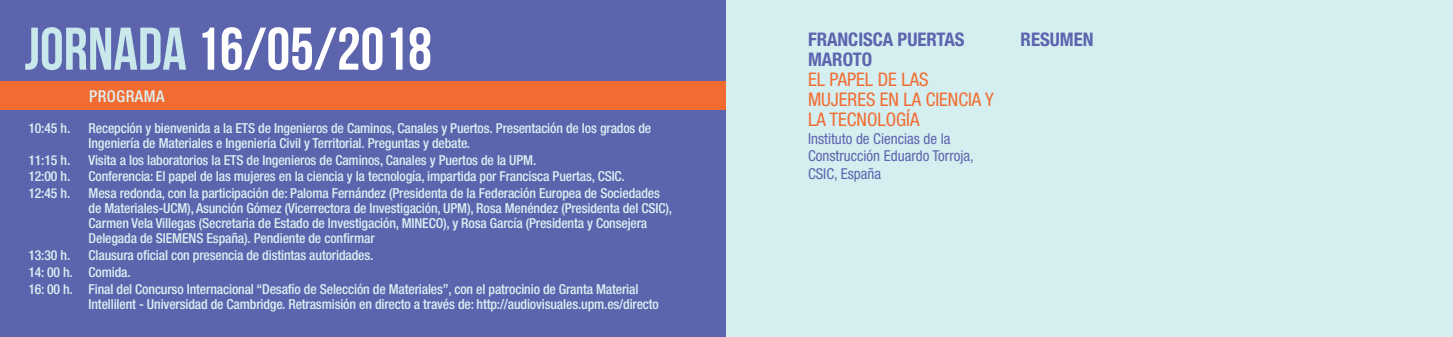
<style>
.page{position:relative;width:1453px;height:337px;background:#fff}
.page>*{position:absolute;margin:0;border:0;box-sizing:border-box;transform-origin:0 0}
.t1{font:60px "Bebas Neue";color:#fff}
.t2{font:condensed 18.75px/20px "Helvetica Neue LT Std";color:#f26c31}
.t3{font:700 condensed 18.75px/20px "Helvetica Neue LT Std";color:#5c64ae}
.t4{font:500 condensed 16.25px "Helvetica Neue LT Std";letter-spacing:.03em;color:#dbf0f2}
.t5{font:condensed 15px/17.5px "Helvetica Neue LT Std";color:#5c64ae}
.t6{font:500 condensed 13.75px/15px "Helvetica Neue LT Std";letter-spacing:-.01em;color:#dbf0f2}
.s1{color:#c8e8ec}
</style>
<div class="page">
<div style="left:0;top:0;width:726px;height:337px;background:#5c64ae"></div>
<div style="left:0;top:81px;width:726px;height:29px;background:#f26c31"></div>
<div style="left:726px;top:0;width:727px;height:337px;background:#d5eef0"></div>
<h1 class="t1" style="left:25px;top:16px;width:409px"><span class="s1">JORNADA</span> 16/05/2018</h1>
<h2 class="t3" style="left:808px;top:29px;width:158px">FRANCISCA PUERTAS<br>MAROTO</h2>
<h2 class="t2" style="left:808px;top:69px;width:187px">EL PAPEL DE LAS<br>MUJERES EN LA CIENCIA Y<br>LA TECNOLOGÍA</h2>
<p class="t5" style="left:808px;top:130px;width:167px">Instituto de Ciencias de la<br>Construcción Eduardo Torroja,<br>CSIC, España</p>
<p class="t4" style="left:89px;top:86px;width:77px">PROGRAMA</p>
<p class="t6" style="left:28px;top:120px;width:43px">10:45 h.</p>
<p class="t6" style="left:89px;top:120px;width:564px">Recepción y bienvenida a la ETS de Ingenieros de Caminos, Canales y Puertos. Presentación de los grados de<br>Ingeniería de Materiales e Ingeniería Civil y Territorial. Preguntas y debate.</p>
<p class="t6" style="left:28px;top:152px;width:43px">11:15 h.</p>
<p class="t6" style="left:89px;top:152px;width:449px">Visita a los laboratorios la ETS de Ingenieros de Caminos, Canales y Puertos de la UPM.</p>
<p class="t6" style="left:28px;top:169px;width:43px">12:00 h.</p>
<p class="t6" style="left:89px;top:169px;width:538px">Conferencia: El papel de las mujeres en la ciencia y la tecnología, impartida por Francisca Puertas, CSIC.</p>
<p class="t6" style="left:28px;top:185px;width:43px">12:45 h.</p>
<p class="t6" style="left:89px;top:185px;width:585px">Mesa redonda, con la participación de: Paloma Fernández (Presidenta de la Federación Europea de Sociedades de Materiales-UCM), Asunción Gómez (Vicerrectora de Investigación, UPM), Rosa Menéndez (Presidenta del CSIC), Carmen Vela Villegas (Secretaria de Estado de Investigación, MINECO), y Rosa García (Presidenta y Consejera Delegada de SIEMENS España). Pendiente de confirmar</p>
<p class="t6" style="left:28px;top:247px;width:43px">13:30 h.</p>
<p class="t6" style="left:28px;top:246px;width:611px;line-height:16.8px;text-indent:60px">Clausura oficial con presencia de distintas autoridades.<br>14: 00 h. Comida.<br>16: 00 h. Final del Concurso Internacional “Desafío de Selección de Materiales”, con el patrocinio de Granta Material</p>
<p class="t6" style="left:89px;top:296px;width:572px">Intellilent - Universidad de Cambridge. Retrasmisión en directo a través de: http://audiovisuales.upm.es/directo</p>
<h2 class="t3" style="left:1020px;top:29px;width:74px">RESUMEN</h2>
</div>
